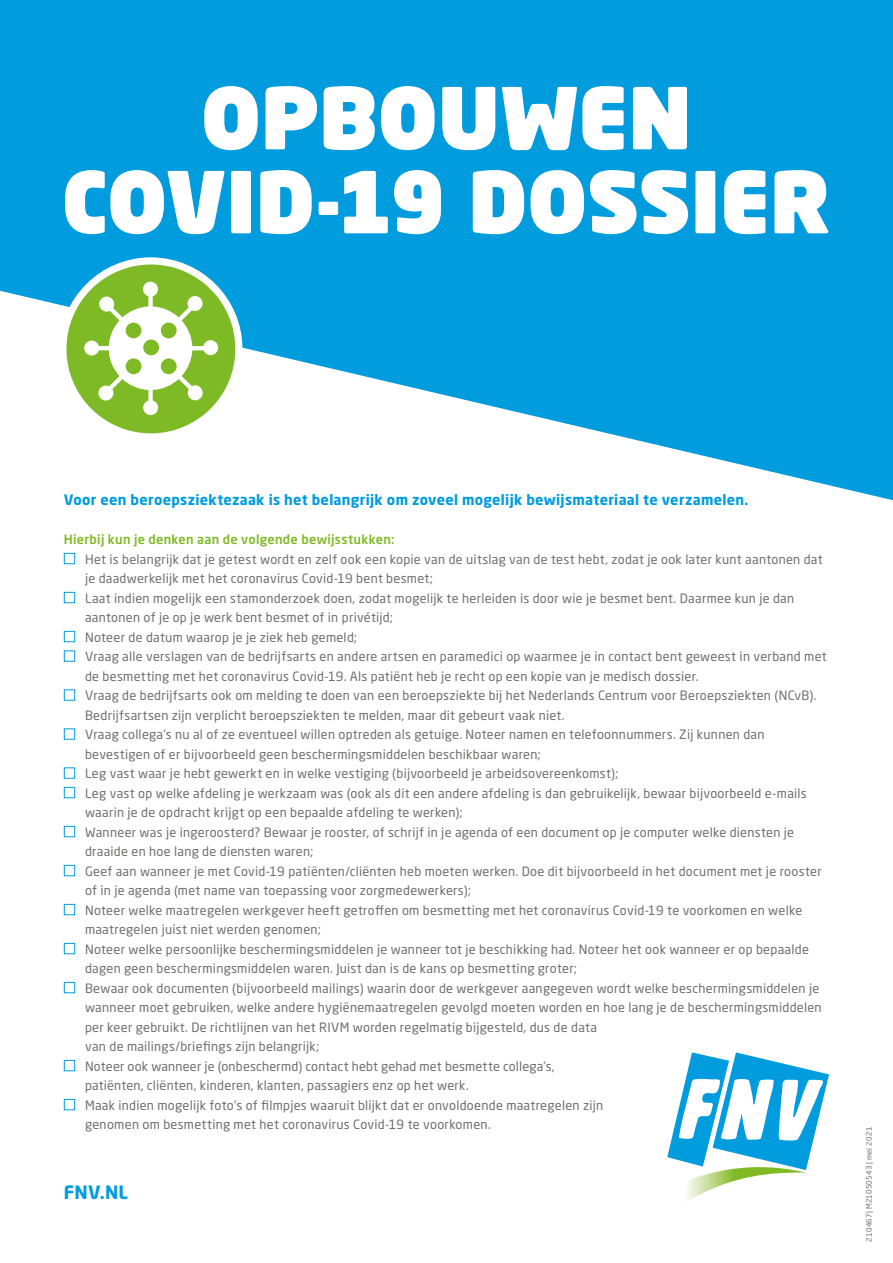
<style>
.page{position:relative;width:893px;height:1263px;background:#fff}
.page>*{position:absolute;margin:0;border:0;box-sizing:border-box;transform-origin:0 0}
.t1{font:900 84px/84px "Neo Sans Pro";letter-spacing:-.005em;color:#fff;text-align:center}
.t2{font:700 18.3px "Neo Sans Pro";color:#009cde}
.t3{font:700 14.25px "Neo Sans Pro";letter-spacing:.02em;color:#009cde}
.t4{font:12.75px/19.5px "Neo Sans Pro";letter-spacing:.02em;color:#6f6f6e}
.t5{font:500 12.75px "Neo Sans Pro";letter-spacing:.025em;color:#7fba25}
.t6{font:7.5px "Neo Sans Pro";letter-spacing:.025em;color:#6f6f6e}
.s1{color:#009cde}
</style>
<div class="page">
<svg style="left:0;top:0;width:893px;height:500px;fill:#009cde"></svg>
<div style="left:59px;top:257px;width:183px;height:183px;background:#fff;border-radius:50%"></div>
<div style="left:66px;top:264px;width:169px;height:169px;background:#7dba25;border-radius:50%"></div>
<svg style="left:84px;top:282px;width:134px;height:133px"></svg>
<svg style="left:667px;top:1052px;width:162px;height:149px"></svg>
<h1 class="t1" style="left:62px;top:73px;width:771px">OPBOUWEN<br>COVID-19 DOSSIER</h1>
<p class="t3" style="left:64px;top:491px;width:686px">Voor een beroepsziektezaak is het belangrijk om zoveel mogelijk bewijsmateriaal te verzamelen.</p>
<p class="t5" style="left:64px;top:531px;width:332px">Hierbij kun je denken aan de volgende bewijsstukken:</p>
<p class="t4" style="left:85px;top:549px;width:739px;text-indent:-21px"><span class="s1">■</span> Het is belangrijk dat je getest wordt en zelf ook een kopie van de uitslag van de test hebt, zodat je ook later kunt aantonen dat je daadwerkelijk met het coronavirus Covid-19 bent besmet;</p>
<p class="t4" style="left:85px;top:588px;width:711px;text-indent:-21px"><span class="s1">■</span> Laat indien mogelijk een stamonderzoek doen, zodat mogelijk te herleiden is door wie je besmet bent. Daarmee kun je dan aantonen of je op je werk bent besmet of in privétijd;</p>
<p class="t4" style="left:64px;top:627px;width:295px"><span class="s1">■</span> Noteer de datum waarop je je ziek heb gemeld;</p>
<p class="t4" style="left:85px;top:647px;width:743px;text-indent:-21px"><span class="s1">■</span> Vraag alle verslagen van de bedrijfsarts en andere artsen en paramedici op waarmee je in contact bent geweest in verband met de besmetting met het coronavirus Covid-19. Als patiënt heb je recht op een kopie van je medisch dossier.</p>
<p class="t4" style="left:85px;top:686px;width:733px;text-indent:-21px"><span class="s1">■</span> Vraag de bedrijfsarts ook om melding te doen van een beroepsziekte bij het Nederlands Centrum voor Beroepsziekten (NCvB).<br>Bedrijfsartsen zijn verplicht beroepsziekten te melden, maar dit gebeurt vaak niet.</p>
<p class="t4" style="left:85px;top:725px;width:681px;text-indent:-21px"><span class="s1">■</span> Vraag collega’s nu al of ze eventueel willen optreden als getuige. Noteer namen en telefoonnummers. Zij kunnen dan bevestigen of er bijvoorbeeld geen beschermingsmiddelen beschikbaar waren;</p>
<p class="t4" style="left:64px;top:764px;width:556px"><span class="s1">■</span> Leg vast waar je hebt gewerkt en in welke vestiging (bijvoorbeeld je arbeidsovereenkomst);</p>
<p class="t4" style="left:85px;top:783px;width:723px;text-indent:-21px"><span class="s1">■</span> Leg vast op welke afdeling je werkzaam was (ook als dit een andere afdeling is dan gebruikelijk, bewaar bijvoorbeeld e-mails waarin je de opdracht krijgt op een bepaalde afdeling te werken);</p>
<p class="t4" style="left:85px;top:822px;width:711px;text-indent:-21px"><span class="s1">■</span> Wanneer was je ingeroosterd? Bewaar je rooster, of schrijf in je agenda of een document op je computer welke diensten je draaide en hoe lang de diensten waren;</p>
<p class="t4" style="left:85px;top:861px;width:738px;text-indent:-21px"><span class="s1">■</span> Geef aan wanneer je met Covid-19 patiënten/cliënten heb moeten werken. Doe dit bijvoorbeeld in het document met je rooster of in je agenda (met name van toepassing voor zorgmedewerkers);</p>
<p class="t4" style="left:85px;top:900px;width:719px;text-indent:-21px"><span class="s1">■</span> Noteer welke maatregelen werkgever heeft getroffen om besmetting met het coronavirus Covid-19 te voorkomen en welke maatregelen juist niet werden genomen;</p>
<p class="t4" style="left:85px;top:939px;width:725px;text-indent:-21px"><span class="s1">■</span> Noteer welke persoonlijke beschermingsmiddelen je wanneer tot je beschikking had. Noteer het ook wanneer er op bepaalde dagen geen beschermingsmiddelen waren. Juist dan is de kans op besmetting groter;</p>
<p class="t4" style="left:85px;top:978px;width:738px;text-indent:-21px"><span class="s1">■</span> Bewaar ook documenten (bijvoorbeeld mailings) waarin door de werkgever aangegeven wordt welke beschermingsmiddelen je wanneer moet gebruiken, welke andere hygiënemaatregelen gevolgd moeten worden en hoe lang je de beschermingsmiddelen per keer gebruikt. De richtlijnen van het RIVM worden regelmatig bijgesteld, dus de data<br>van de mailings/briefings zijn belangrijk;</p>
<p class="t4" style="left:85px;top:1056px;width:471px;text-indent:-21px"><span class="s1">■</span> Noteer ook wanneer je (onbeschermd) contact hebt gehad met besmette collega’s, patiënten, cliënten, kinderen, klanten, passagiers enz op het werk.</p>
<p class="t4" style="left:85px;top:1095px;width:520px;text-indent:-21px"><span class="s1">■</span> Maak indien mogelijk foto’s of filmpjes waaruit blijkt dat er onvoldoende maatregelen zijn genomen om besmetting met het coronavirus Covid-19 te voorkomen.</p>
<h2 class="t2" style="left:64px;top:1181px;width:66px">FNV.NL</h2>
<p class="t6" style="left:864px;top:1242px;width:116px;rotate:-90deg">210467| M21050543 | mei 2021</p>
</div>
